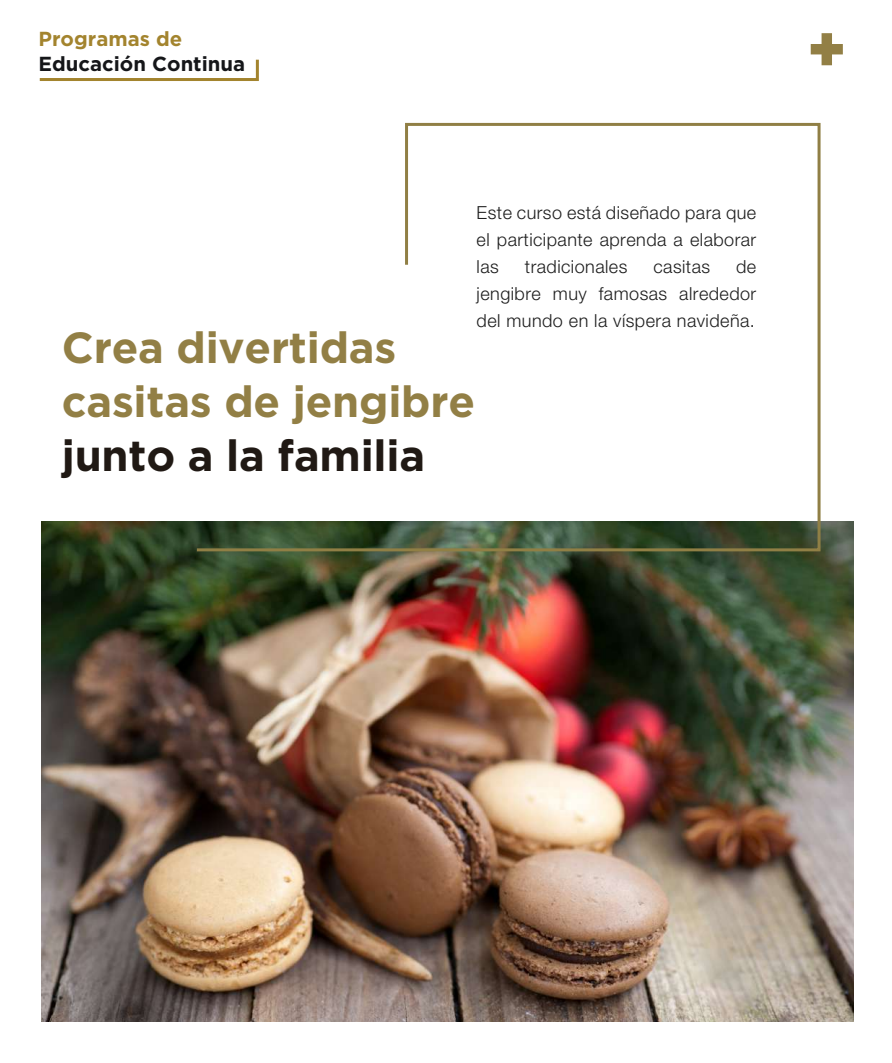
<style>
.page{position:relative;width:892px;height:1063px;background:#fff}
.page>*{position:absolute;margin:0;border:0;box-sizing:border-box;transform-origin:0 0}
.t1{font:700 43.5px/54px "Gotham";letter-spacing:-.005em;color:#927f45}
.t2{font:700 43.5px "Gotham";letter-spacing:-.005em;color:#201914}
.t3{font:700 20.25px "Gotham";color:#151619}
.t4{font:700 20.25px "Gotham";color:#a3842e}
.t5{font:300 18px/27px "Helvetica Neue LT Std";letter-spacing:.025em;color:#1e1e1e;text-align:justify}
</style>
<div class="page">
<img style="left:41px;top:521px;width:813px;height:501px">
<svg style="left:811px;top:33px;width:32px;height:32px"></svg>
<svg style="left:39px;top:59px;width:220px;height:22px"></svg>
<svg style="left:194px;top:122px;width:628px;height:431px"></svg>
<p class="t4" style="left:39px;top:27px;width:145px">Programas de</p>
<p class="t3" style="left:39px;top:52px;width:208px">Educación Continua</p>
<p class="t5" style="left:477px;top:199px;width:281px">Este curso está diseñado para que el participante aprenda a elaborar las</p>
<p class="t5" style="left:477px;top:253px;width:281px;text-indent:259px">de jengibre muy famosas alrededor del mundo en la víspera navideña.</p>
<p class="t5" style="left:525px;top:253px;width:104px">tradicionales</p>
<p class="t5" style="left:653px;top:253px;width:58px">casitas</p>
<h1 class="t1" style="left:62px;top:319px;width:415px">Crea divertidas casitas de jengibre</h1>
<h1 class="t2" style="left:62px;top:430px;width:365px">junto a la familia</h1>
</div>
